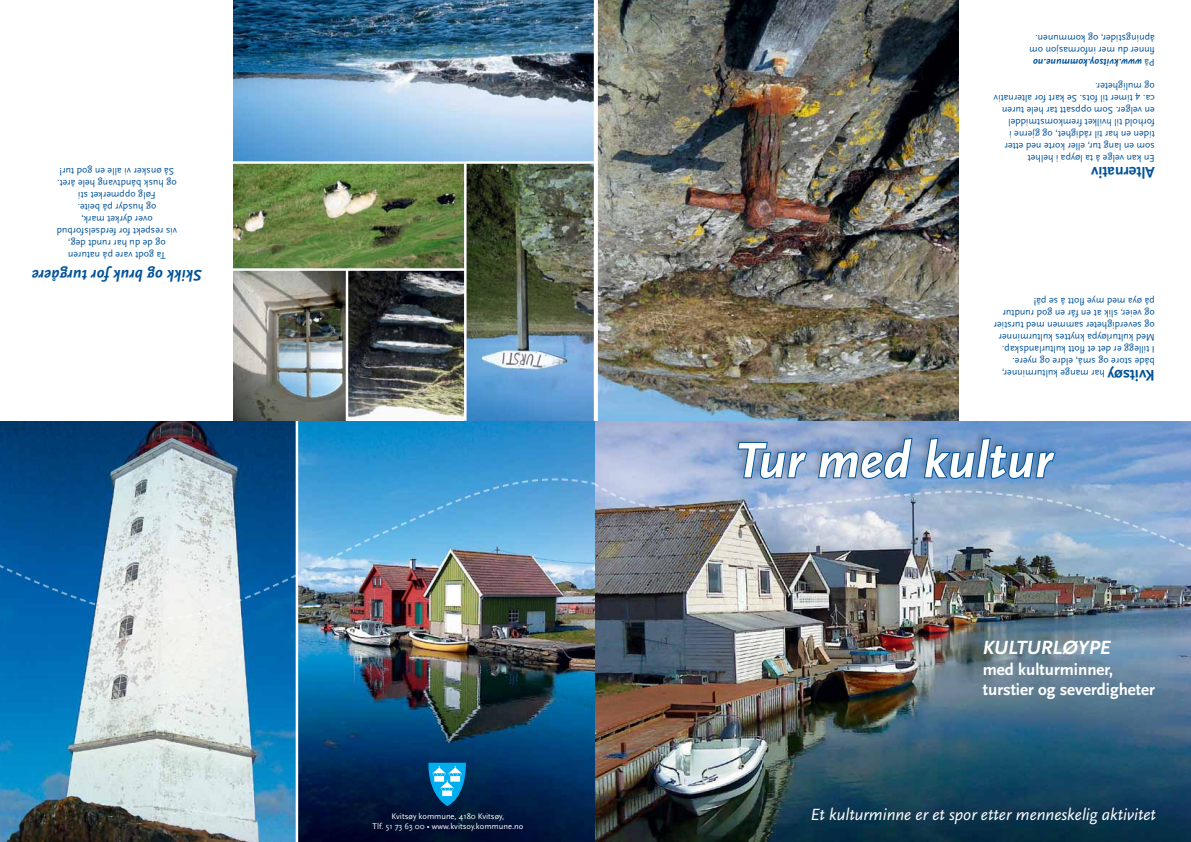
<style>
.page{position:relative;width:1191px;height:842px;background:#fff}
.page>*{position:absolute;margin:0;border:0;box-sizing:border-box;transform-origin:0 0}
.t1{font:italic 700 52px "Scala Sans";color:#fff}
.t2{font:italic 700 20px "Scala Sans";color:#fff}
.t3{font:italic 17px "Scala Sans";color:#fff}
.t4{font:700 17px/20.4px "Scala Sans";color:#fff}
.t5{font:italic 700 16px "Scala Sans";color:#005298}
.t6{font:700 16px "Scala Sans";color:#005298}
.t7{font:10px/12px "Scala Sans";color:#005298}
.t8{font:8.5px/10.2px "Scala Sans";color:#fff;text-align:center}
.s1{font-weight:700;font-style:italic}
</style>
<div class="page">
<img style="left:233px;top:0;width:725px;height:421px">
<hr style="left:595px;top:0;width:3px;height:421px;background:#fff">
<hr style="left:594px;top:0;width:1px;height:424px;background:#fff">
<hr style="left:231px;top:161px;width:363px;height:3px;background:#fff">
<hr style="left:231px;top:268px;width:234px;height:3px;background:#fff">
<hr style="left:464px;top:164px;width:2px;height:257px;background:#fff">
<hr style="left:346px;top:270px;width:2px;height:154px;background:#fff">
<img style="left:0;top:421px;width:595px;height:421px">
<img style="left:0;top:483px;width:595px;height:137px">
<svg style="left:426px;top:763px;width:40px;height:43px;background:#2b8fbd"></svg>
<hr style="left:296px;top:421px;width:2px;height:421px;background:#fff">
<img style="left:595px;top:421px;width:596px;height:421px">
<div style="left:729px;top:430px;width:328px;height:52px;background:#000;opacity:.2"></div>
<svg style="left:736px;top:441px;width:72px;height:36px;background:#668cb9"></svg>
<svg style="left:817px;top:437px;width:96px;height:40px;background:#638ab8"></svg>
<svg style="left:922px;top:437px;width:135px;height:40px;background:#4e81b6"></svg>
<svg style="left:389px;top:477px;width:206px;height:55px;background:#55a7dc"></svg>
<img style="left:595px;top:477px;width:596px;height:78px">
<svg style="left:595px;top:421px;width:2px;height:9px"></svg>
<p class="t7" style="left:177px;top:261px;width:122px;text-align:center;rotate:-180deg">Ta godt vare på naturen<br>og de du har rundt deg,<br>vis respekt for ferdselsforbud over dyrket mark,<br>og husdyr på beite.<br>Følg oppmerket sti<br>og husk båndtvang hele året.<br>Så ønsker vi alle en god tur!</p>
<h3 class="t5" style="left:202px;top:284px;width:172px;rotate:-180deg">Skikk og bruk for turgåere</h3>
<p class="t7" style="left:1154px;top:68px;width:127px;rotate:-180deg">På <span class="s1">www.kvitsoy.kommune.no </span>finner du mer informasjon om åpningstider, og kommunen.</p>
<p class="t7" style="left:1154px;top:164px;width:163px;rotate:-180deg">En kan velge å ta løypa i helhet<br>som en lang tur, eller korte ned etter tiden en har til rådighet, og gjerne i forhold til hvilket fremkomstmiddel<br>en velger. Som oppsatt tar hele turen ca. 4 timer til fots. Se kart for alternativ og muligheter.</p>
<h3 class="t6" style="left:1154px;top:181px;width:65px;rotate:-180deg">Alternativ</h3>
<p class="t7" style="left:1154px;top:367px;width:163px;rotate:-180deg">både store og små, eldre og nyere.<br>I tillegg er det et flott kulturlandskap.<br>Med kulturløypa knyttes kulturminner og severdigheter sammen med turstier og veier, slik at en får en god rundtur på øya med mye flott å se på!</p>
<p class="t7" style="left:1105px;top:379px;width:104px;rotate:-180deg">har mange kulturminner,</p>
<h3 class="t6" style="left:1154px;top:384px;width:49px;rotate:-180deg">Kvitsøy</h3>
<h1 class="t1" style="left:735px;top:432px;width:319px">Tur med kultur</h1>
<h2 class="t2" style="left:982px;top:637px;width:129px">KULTURLØYPE</h2>
<h3 class="t4" style="left:982px;top:659px;width:174px">med kulturminner, turstier og severdigheter</h3>
<p class="t8" style="left:372px;top:811px;width:152px">Kvitsøy kommune, 4180 Kvitsøy,<br>Tlf. 51 73 63 00 • www.kvitsoy.kommune.no</p>
<h3 class="t3" style="left:810px;top:805px;width:347px">Et kulturminne er et spor etter menneskelig aktivitet</h3>
</div>
